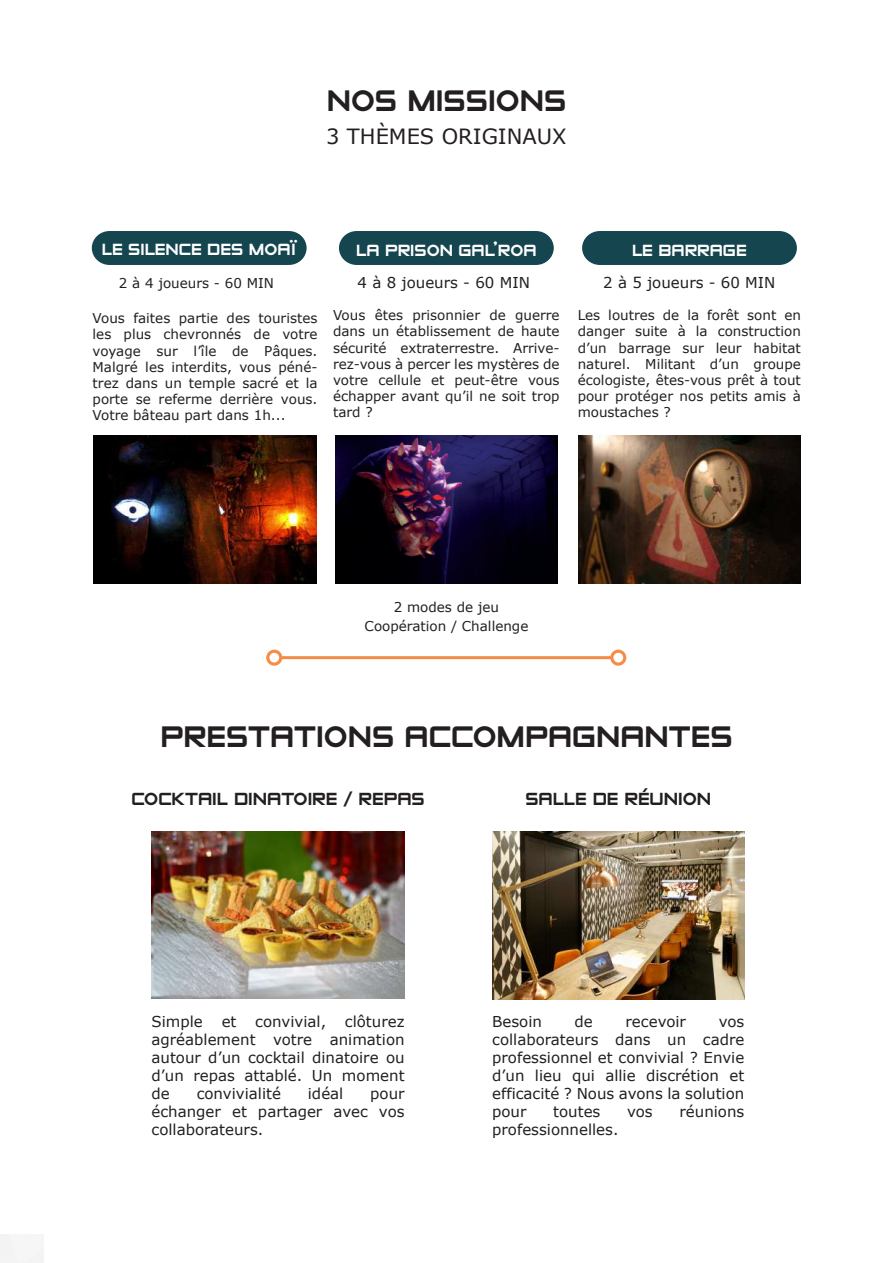
<style>
.page{position:relative;width:893px;height:1263px;background:#fff}
.page>*{position:absolute;margin:0;border:0;box-sizing:border-box;transform-origin:0 0}
.t1{font:33px "Zeroes One";color:#231f20}
.t2{font:21px "Verdana";color:#231f20}
.t3{font:19.5px "Zeroes One";color:#231f20}
.t4{font:18px "Zeroes One";color:#fff}
.t5{font:15px/18px "Verdana";color:#231f20;text-align:justify}
.t6{font:13.5px/16.2px "Verdana";color:#231f20;text-align:justify}
</style>
<div class="page">
<div style="left:582px;top:231px;width:215px;height:34px;background:#154650"></div>
<div style="left:92px;top:231px;width:215px;height:34px;background:#154650"></div>
<div style="left:339px;top:231px;width:215px;height:34px;background:#154650"></div>
<img style="left:94px;top:435px;width:222px;height:149px">
<img style="left:578px;top:435px;width:223px;height:149px">
<img style="left:335px;top:436px;width:223px;height:148px">
<img style="left:492px;top:831px;width:252px;height:168px">
<img style="left:152px;top:831px;width:253px;height:168px">
<hr style="left:281px;top:656px;width:331px;height:3px;background:#f58c46">
<div style="left:610px;top:650px;width:16px;height:16px;border:3px solid #f68d47;border-radius:50%"></div>
<div style="left:266px;top:650px;width:16px;height:16px;border:3px solid #f68d47;border-radius:50%"></div>
<h1 class="t1" style="left:327px;top:81px;width:241px">NOS MISSIONS</h1>
<h2 class="t2" style="left:326px;top:122px;width:242px">3 THÈMES ORIGINAUX</h2>
<h3 class="t4" style="left:102px;top:238px;width:196px">LE SILENCE DES MOAÏ</h3>
<h3 class="t4" style="left:356px;top:239px;width:182px">LA PRISON GAL’ROA</h3>
<h3 class="t4" style="left:632px;top:239px;width:116px">LE BARRAGE</h3>
<p class="t6" style="left:119px;top:275px;width:157px">2 à 4 joueurs - 60 MIN</p>
<p class="t5" style="left:358px;top:274px;width:174px">4 à 8 joueurs - 60 MIN</p>
<p class="t5" style="left:603px;top:274px;width:174px">2 à 5 joueurs - 60 MIN</p>
<p class="t6" style="left:93px;top:310px;width:226px">Vous faites partie des touristes les plus chevronnés de votre voyage sur l’île de Pâques.<br>Malgré les interdits, vous péné&shy;trez dans un temple sacré et la porte se referme derrière vous.<br>Votre bâteau part dans 1h...</p>
<p class="t6" style="left:333px;top:307px;width:228px">Vous êtes prisonnier de guerre dans un établissement de haute sécurité extraterrestre. Arrive&shy;rez-vous à percer les mystères de votre cellule et peut-être vous échapper avant qu’il ne soit trop tard ?</p>
<p class="t6" style="left:578px;top:307px;width:225px">Les loutres de la forêt sont en danger suite à la construction d’un barrage sur leur habitat naturel. Militant d’un groupe écologiste, êtes-vous prêt à tout pour protéger nos petits amis à moustaches ?</p>
<p class="t6" style="left:365px;top:598px;width:165px;line-height:19px;text-align:center">2 modes de jeu<br>Coopération / Challenge</p>
<h1 class="t1" style="left:160px;top:716px;width:574px">PRESTATIONS ACCOMPAGNANTES</h1>
<h3 class="t3" style="left:131px;top:787px;width:295px">COCKTAIL DINATOIRE / REPAS</h3>
<h3 class="t3" style="left:525px;top:787px;width:187px">SALLE DE RÉUNION</h3>
<p class="t5" style="left:152px;top:1012px;width:255px;text-indent:193px">clôturez agréablement votre animation autour d’un cocktail dinatoire ou d’un repas attablé. Un moment de</p>
<p class="t5" style="left:152px;top:1012px;width:53px">Simple</p>
<p class="t5" style="left:222px;top:1012px;width:16px">et</p>
<p class="t5" style="left:255px;top:1012px;width:72px">convivial,</p>
<p class="t5" style="left:197px;top:1084px;width:86px">convivialité</p>
<p class="t5" style="left:308px;top:1084px;width:37px">idéal</p>
<p class="t5" style="left:152px;top:1084px;width:255px;text-indent:219px">pour échanger et partager avec vos collaborateurs.</p>
<p class="t5" style="left:492px;top:1012px;width:51px">Besoin</p>
<p class="t5" style="left:575px;top:1012px;width:20px">de</p>
<p class="t5" style="left:626px;top:1012px;width:62px">recevoir</p>
<p class="t5" style="left:492px;top:1012px;width:254px;text-indent:226px">vos collaborateurs dans un cadre professionnel et convivial ? Envie d’un lieu qui allie discrétion et efficacité ? Nous avons la solution pour</p>
<p class="t5" style="left:553px;top:1102px;width:49px">toutes</p>
<p class="t5" style="left:627px;top:1102px;width:27px">vos</p>
<p class="t5" style="left:679px;top:1102px;width:66px">réunions</p>
<p class="t5" style="left:492px;top:1120px;width:128px">professionnelles.</p>
</div>
